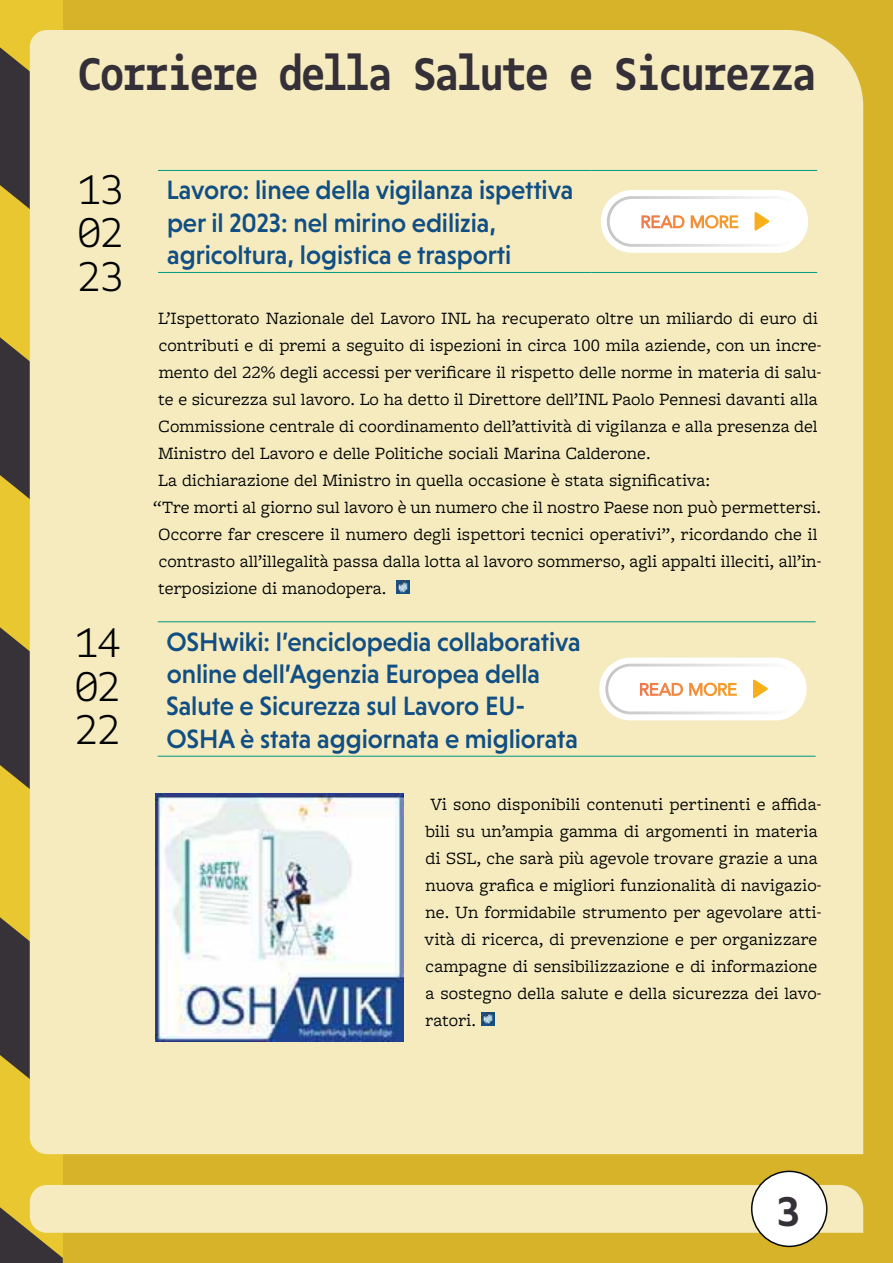
<style>
.page{position:relative;width:893px;height:1263px;background:#fff}
.page>*{position:absolute;margin:0;border:0;box-sizing:border-box;transform-origin:0 0}
.t1{font:700 49.5px "Gemeli Mono";letter-spacing:-.025em;color:#353038;scale:.95 1}
.t2{font:300 45px/43.5px "Gemeli Mono";color:#010202;text-align:justify}
.t3{font:700 45px "Gemeli Mono";color:#353038}
.t4{font:500 27px/32.4px "Niveau Grotesk";letter-spacing:-.005em;color:#104e83}
.t5{font:18px/27px "Freight Macro Pro";color:#010202}
</style>
<div class="page">
<div style="left:0;top:0;width:892px;height:1263px;background:#d7b329"></div>
<div style="left:0;top:0;width:63px;height:1263px;background:#e9c730"></div>
<svg style="left:0;top:865px;width:30px;height:241px"></svg>
<svg style="left:0;top:575px;width:30px;height:241px"></svg>
<svg style="left:0;top:285px;width:30px;height:241px"></svg>
<svg style="left:0;top:45px;width:30px;height:191px"></svg>
<div style="left:30px;top:30px;width:833px;height:1124px;background:#f5ebbf"></div>
<svg style="left:0;top:1170px;width:863px;height:93px"></svg>
<div style="left:751px;top:1171px;width:75px;height:75px;background:#fff;border-radius:50%"></div>
<div style="left:751px;top:1171px;width:76px;height:76px;border:2px solid #040809;border-radius:50%"></div>
<hr style="left:158px;top:170px;width:433px;height:1px;background:#009982">
<hr style="left:591px;top:170px;width:226px;height:1px;background:#009982">
<hr style="left:158px;top:272px;width:433px;height:1px;background:#009982">
<hr style="left:591px;top:272px;width:226px;height:1px;background:#009982">
<svg style="left:601px;top:190px;width:207px;height:63px;background:#faf3ea"></svg>
<img style="left:396px;top:580px;width:14px;height:14px">
<hr style="left:158px;top:622px;width:657px;height:1px;background:#009982">
<hr style="left:158px;top:756px;width:657px;height:1px;background:#009982">
<svg style="left:599px;top:658px;width:207px;height:62px;background:#faf4eb"></svg>
<img style="left:155px;top:793px;width:248px;height:249px">
<img style="left:481px;top:1012px;width:13px;height:14px">
<h1 class="t1" style="left:78px;top:44px;width:778px">Corriere della Salute e Sicurezza</h1>
<h2 class="t2" style="left:78px;top:167px;width:46px">13<br>02<br>23</h2>
<h2 class="t2" style="left:75px;top:620px;width:46px">14<br>02<br>22</h2>
<h3 class="t4" style="left:166px;top:176px;width:408px">Lavoro: linee della vigilanza ispettiva per il 2023: nel mirino edilizia, agricoltura, logistica e trasporti</h3>
<p class="t5" style="left:158px;top:307px;width:661px">L’Ispettorato Nazionale del Lavoro INL ha recuperato oltre un miliardo di euro di</p>
<p class="t5" style="left:159px;top:334px;width:664px">contributi e di premi a seguito di ispezioni in circa 100 mila aziende, con un incre-</p>
<p class="t5" style="left:159px;top:361px;width:664px">mento del 22% degli accessi per verificare il rispetto delle norme in materia di salu-</p>
<p class="t5" style="left:158px;top:388px;width:661px">te e sicurezza sul lavoro. Lo ha detto il Direttore dell’INL Paolo Pennesi davanti alla</p>
<p class="t5" style="left:159px;top:415px;width:660px">Commissione centrale di coordinamento dell’attività di vigilanza e alla presenza del</p>
<p class="t5" style="left:158px;top:442px;width:494px">Ministro del Lavoro e delle Politiche sociali Marina Calderone.</p>
<p class="t5" style="left:158px;top:469px;width:553px">La dichiarazione del Ministro in quella occasione è stata significativa:</p>
<p class="t5" style="left:153px;top:496px;width:669px">“Tre morti al giorno sul lavoro è un numero che il nostro Paese non può permettersi.</p>
<p class="t5" style="left:159px;top:523px;width:660px">Occorre far crescere il numero degli ispettori tecnici operativi”, ricordando che il</p>
<p class="t5" style="left:159px;top:550px;width:664px">contrasto all’illegalità passa dalla lotta al lavoro sommerso, agli appalti illeciti, all’in-</p>
<p class="t5" style="left:158px;top:577px;width:230px">terposizione di manodopera.</p>
<h3 class="t4" style="left:166px;top:627px;width:416px">OSHwiki: l’enciclopedia collaborativa online dell’Agenzia Europea della Salute e Sicurezza sul Lavoro EU-OSHA è stata aggiornata e migliorata</h3>
<p class="t5" style="left:424px;top:793px;width:398px;text-indent:6px">Vi sono disponibili contenuti pertinenti e affida&shy;bili su un’ampia gamma di argomenti in materia di SSL, che sarà più agevole trovare grazie a una nuova grafica e migliori funzionalità di navigazio&shy;ne. Un formidabile strumento per agevolare atti&shy;vità di ricerca, di prevenzione e per organizzare campagne di sensibilizzazione e di informazione a sostegno della salute e della sicurezza dei lavo&shy;ratori.</p>
<h2 class="t3" style="left:777px;top:1184px;width:24px">3</h2>
</div>
